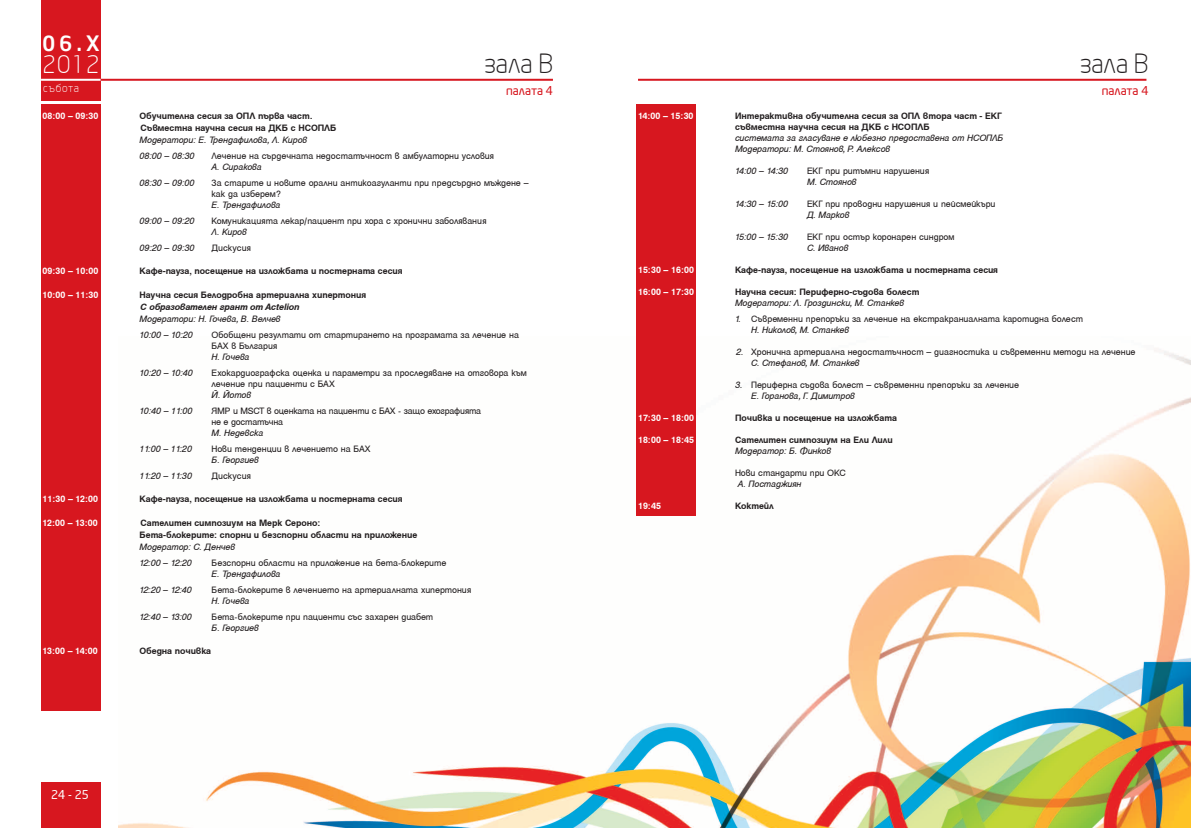
<style>
.page{position:relative;width:1191px;height:828px;background:#fff}
.page>*{position:absolute;margin:0;border:0;box-sizing:border-box;transform-origin:0 0}
.t1{font:300 26px "Neo Sans Intel";color:#231f20}
.t2{font:300 23.9px "Neo Sans Intel";color:#fff}
.t3{font:500 20.8px "Neo Sans Intel";color:#fff}
.t4{font:12px "Neo Sans Intel";color:#d7171f}
.t5{font:12px "Neo Sans Intel";color:#fff}
.t6{font:300 11.1px "Neo Sans Intel";letter-spacing:.08em;color:#fff}
.t7{font:10px/11px "Helen Bg";letter-spacing:-.01em;color:#231f20}
.t8{font:700 10px/12px "Helen Bg";letter-spacing:-.005em;color:#231f20}
.t9{font:italic 10px/16px "Helen Bg";letter-spacing:-.01em;color:#231f20}
.t10{font:700 10px "Helen Bg";color:#fff}
.t11{font:italic 700 10px "Helen Bg";letter-spacing:-.01em;color:#231f20}
.s1{font-style:italic}
</style>
<div class="page">
<img style="left:118px;top:360px;width:1073px;height:468px">
<svg style="left:638px;top:350px;width:552px;height:478px"></svg>
<div style="left:41px;top:0;width:60px;height:100px;background:#d7171f"></div>
<hr style="left:100px;top:79px;width:453px;height:2px;background:#d7171f">
<hr style="left:41px;top:79px;width:60px;height:2px;background:#fff">
<div style="left:41px;top:782px;width:60px;height:46px;background:#d7171f"></div>
<div style="left:41px;top:104px;width:60px;height:607px;background:#d7171f"></div>
<hr style="left:638px;top:79px;width:508px;height:2px;background:#d7171f">
<div style="left:636px;top:104px;width:60px;height:412px;background:#d7171f"></div>
<h3 class="t3" style="left:43px;top:30px;width:58px">06.Х</h3>
<h2 class="t2" style="left:43px;top:50px;width:58px">2012</h2>
<h1 class="t1" style="left:1080px;top:48px;width:70px">зала В</h1>
<p class="t4" style="left:1101px;top:84px;width:48px">палата 4</p>
<h1 class="t1" style="left:484px;top:48px;width:70px">зала В</h1>
<p class="t4" style="left:506px;top:84px;width:48px">палата 4</p>
<p class="t6" style="left:43px;top:81px;width:37px">събота</p>
<p class="t10" style="left:43px;top:110px;width:58px">08:00 – 09:30</p>
<p class="t8" style="left:140px;top:109px;width:198px">Обучителна сесия за ОПЛ първа част.<br>Съвместна научна сесия на ДКБ с НСОПЛБ</p>
<p class="t9" style="left:140px;top:131px;width:169px">Mодератори: Е. Трендафилова, Л. Киров<br>08:00 – 08:30</p>
<p class="t7" style="left:212px;top:150px;width:284px">Лечение на сърдечната недостатъчност в амбулаторни условия</p>
<p class="t9" style="left:212px;top:158px;width:52px">А. Сиракова</p>
<p class="t9" style="left:140px;top:174px;width:56px">08:30 – 09:00</p>
<p class="t7" style="left:212px;top:177px;width:318px">За старите и новите орални антикоагуланти при предсърдно мъждене – как да изберем?</p>
<p class="t9" style="left:212px;top:196px;width:71px">Е. Трендафилова</p>
<p class="t9" style="left:140px;top:212px;width:56px">09:00 – 09:20</p>
<p class="t7" style="left:212px;top:215px;width:276px">Комуникацията лекар/пациент при хора с хронични заболявания</p>
<p class="t9" style="left:212px;top:223px;width:37px">Л. Киров</p>
<p class="t9" style="left:140px;top:239px;width:56px">09:20 – 09:30</p>
<p class="t7" style="left:212px;top:242px;width:41px">Дискусия</p>
<p class="t10" style="left:43px;top:265px;width:58px">09:30 – 10:00</p>
<p class="t8" style="left:140px;top:264px;width:264px">Кафе-пауза, посещение на изложбата и постерната сесия</p>
<p class="t10" style="left:43px;top:289px;width:58px">10:00 – 11:30</p>
<p class="t8" style="left:140px;top:288px;width:228px">Научна сесия Белодробна артериална хипертония</p>
<p class="t11" style="left:141px;top:301px;width:160px">С образователен грант от Actelion</p>
<p class="t9" style="left:140px;top:310px;width:142px">Модератори: Н. Гочева, В. Велчев<br>10:00 – 10:20</p>
<p class="t7" style="left:212px;top:329px;width:309px">Обобщени резултати от стартирането на програмата за лечение на<br>БАХ в България</p>
<p class="t9" style="left:212px;top:348px;width:39px">Н. Гочева</p>
<p class="t9" style="left:140px;top:364px;width:55px">10:20 – 10:40</p>
<p class="t7" style="left:212px;top:367px;width:317px">Ехокардиографска оценка и параметри за проследяване на отговора към лечение при пациенти с БАХ</p>
<p class="t9" style="left:212px;top:386px;width:41px">Й. Йотов</p>
<p class="t9" style="left:140px;top:402px;width:54px">10:40 – 11:00</p>
<p class="t7" style="left:212px;top:405px;width:271px">ЯМР и MSCT в оценката на пациенти с БАХ - защо ехографията не е достатъчна</p>
<p class="t9" style="left:212px;top:424px;width:53px">М. Недевска</p>
<p class="t9" style="left:140px;top:440px;width:54px">11:00 – 11:20</p>
<p class="t7" style="left:212px;top:443px;width:161px">Нови тенденции в лечението на БАХ</p>
<p class="t9" style="left:212px;top:451px;width:49px">Б. Георгиев</p>
<p class="t9" style="left:140px;top:467px;width:54px">11:20 – 11:30</p>
<p class="t7" style="left:212px;top:470px;width:41px">Дискусия</p>
<p class="t10" style="left:43px;top:493px;width:57px">11:30 – 12:00</p>
<p class="t8" style="left:140px;top:492px;width:264px">Кафе-пауза, посещение на изложбата и постерната сесия</p>
<p class="t10" style="left:43px;top:517px;width:57px">12:00 – 13:00</p>
<p class="t8" style="left:140px;top:516px;width:279px">Сателитен симпозиум на Мерк Сероно:<br>Бета-блокерите: спорни и безспорни области на приложение</p>
<p class="t9" style="left:140px;top:538px;width:97px">Модератор: С. Денчев<br>12:00 – 12:20</p>
<p class="t7" style="left:212px;top:557px;width:236px">Безспорни области на приложение на бета-блокерите</p>
<p class="t9" style="left:212px;top:565px;width:71px">Е. Трендафилова</p>
<p class="t9" style="left:140px;top:581px;width:54px">12:20 – 12:40</p>
<p class="t7" style="left:212px;top:584px;width:261px">Бета-блокерите в лечението на артериалната хипертония</p>
<p class="t9" style="left:212px;top:592px;width:39px">Н. Гочева</p>
<p class="t9" style="left:140px;top:608px;width:54px">12:40 – 13:00</p>
<p class="t7" style="left:212px;top:611px;width:223px">Бета-блокерите при пациенти със захарен диабет</p>
<p class="t9" style="left:212px;top:619px;width:49px">Б. Георгиев</p>
<p class="t10" style="left:43px;top:645px;width:57px">13:00 – 14:00</p>
<p class="t8" style="left:140px;top:644px;width:73px">Обедна почивка</p>
<p class="t5" style="left:51px;top:787px;width:39px">24 - 25</p>
<p class="t10" style="left:638px;top:110px;width:57px">14:00 – 15:30</p>
<p class="t8" style="left:735px;top:110px;width:268px;line-height:11px">Интерактивна обучителна сесия за ОПЛ втора част - ЕКГ съвместна научна сесия на ДКБ с НСОПЛБ</p>
<p class="t9" style="left:735px;top:132px;width:270px;line-height:11px">системата за гласуване е любезно предоставена от НСОПЛБ<br>Модератори: М. Стоянов, Р. Алексов</p>
<p class="t9" style="left:735px;top:162px;width:55px">14:00 – 14:30</p>
<p class="t7" style="left:807px;top:165px;width:124px">ЕКГ при ритъмни нарушения</p>
<p class="t9" style="left:807px;top:173px;width:51px">М. Стоянов</p>
<p class="t9" style="left:735px;top:195px;width:55px">14:30 – 15:00</p>
<p class="t7" style="left:807px;top:198px;width:190px">ЕКГ при проводни нарушения и пейсмейкъри</p>
<p class="t9" style="left:807px;top:206px;width:44px">Д. Марков</p>
<p class="t9" style="left:735px;top:228px;width:54px">15:00 – 15:30</p>
<p class="t7" style="left:807px;top:231px;width:149px">ЕКГ при остър коронарен синдром</p>
<p class="t9" style="left:807px;top:239px;width:43px">С. Иванов</p>
<p class="t10" style="left:638px;top:264px;width:58px">15:30 – 16:00</p>
<p class="t8" style="left:735px;top:263px;width:264px">Кафе-пауза, посещение на изложбата и постерната сесия</p>
<p class="t10" style="left:638px;top:286px;width:58px">16:00 – 17:30</p>
<p class="t8" style="left:735px;top:285px;width:186px">Научна сесия: Периферно-съдова болест</p>
<p class="t9" style="left:735px;top:294px;width:171px">Модератори: Л. Гроздински, М. Станкев</p>
<p class="t7" style="left:751px;top:313px;width:333px;text-indent:-16px"><span class="s1">1.</span> Съвременни препоръки за лечение на екстракраниалната каротидна болест<br><span class="s1">Н. Николов, М. Станкев</span></p>
<p class="t7" style="left:751px;top:346px;width:386px;text-indent:-15px"><span class="s1">2.</span> Хронична артериална недостатъчност – диагностика и съвременни методи на лечение<br><span class="s1">С. Стефанов, М. Станкев</span></p>
<p class="t7" style="left:751px;top:379px;width:269px;text-indent:-16px"><span class="s1">3.</span> Периферна съдова болест – съвременни препоръки за лечение<br><span class="s1">Е. Горанова, Г. Димитров</span></p>
<p class="t10" style="left:638px;top:412px;width:58px">17:30 – 18:00</p>
<p class="t8" style="left:735px;top:411px;width:163px">Почивка и посещение на изложбата</p>
<p class="t10" style="left:638px;top:434px;width:58px">18:00 – 18:45</p>
<p class="t8" style="left:735px;top:433px;width:159px">Сателитен симпозиум на Ели Лили</p>
<p class="t9" style="left:735px;top:442px;width:97px">Модератор: Б. Финков</p>
<p class="t7" style="left:735px;top:467px;width:112px">Нови стандарти при ОКС</p>
<p class="t9" style="left:737px;top:475px;width:65px">А. Постаджиян</p>
<p class="t10" style="left:638px;top:500px;width:24px">19:45</p>
<p class="t8" style="left:735px;top:499px;width:40px">Коктейл</p>
</div>
